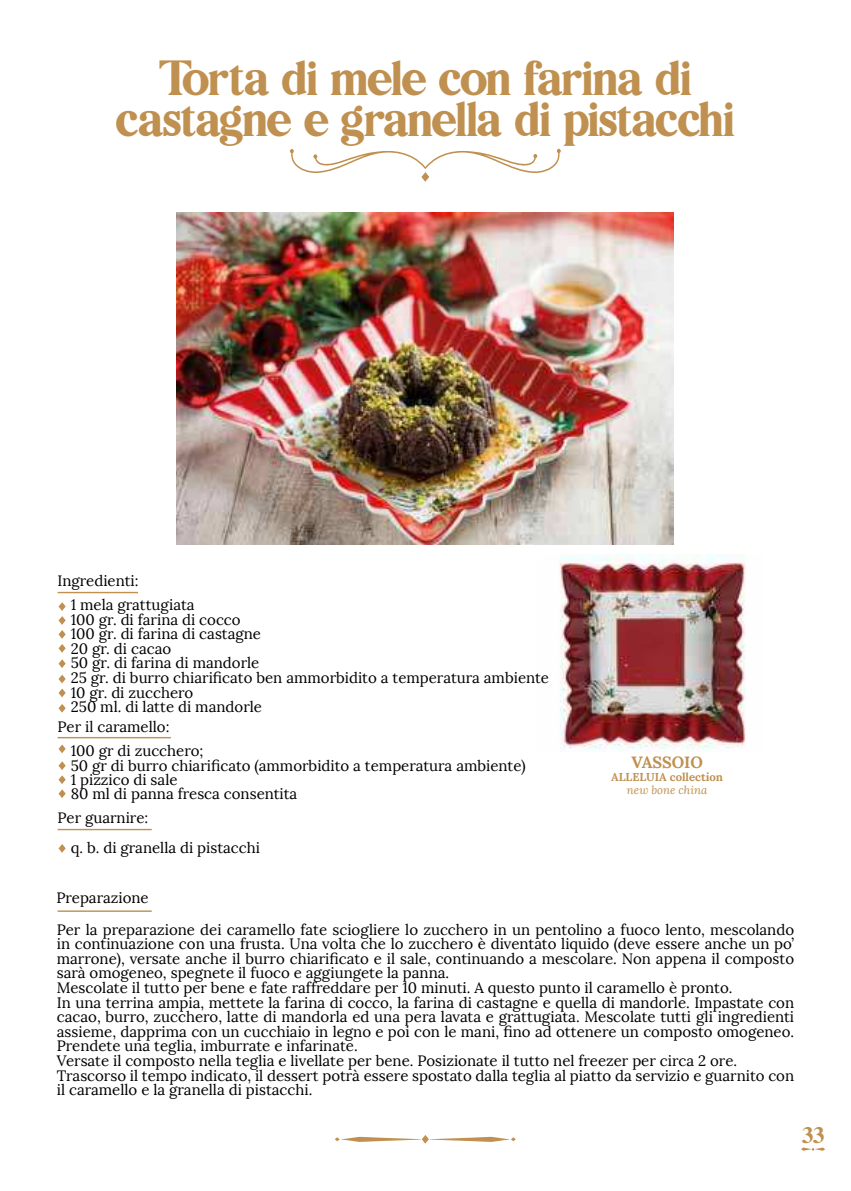
<style>
.page{position:relative;width:851px;height:1191px;background:#fff}
.page>*{position:absolute;margin:0;border:0;box-sizing:border-box;transform-origin:0 0}
.t1{font:49.4px/41px "Bilingual Serif Font";letter-spacing:-.01em;color:#bf904f;text-align:center}
.t2{font:22.6px "Bilingual Serif Font";color:#bf904f}
.t3{font:700 16.2px "Lora";letter-spacing:-.005em;color:#bf904f}
.t4{font:15px/14.6px "Lora";color:#000}
.t5{font:700 11.4px "Lora";color:#bf904f}
.t6{font:italic 11.4px "Lora";color:#bf904f}
</style>
<div class="page">
<img style="left:177px;top:213px;width:496px;height:331px">
<svg style="left:290px;top:149px;width:270px;height:33px"></svg>
<hr style="left:58px;top:910px;width:94px;height:2px;background:#bf904f">
<img style="left:560px;top:554px;width:186px;height:197px">
<svg style="left:59px;top:602px;width:7px;height:36px"></svg>
<svg style="left:59px;top:644px;width:7px;height:8px"></svg>
<svg style="left:59px;top:659px;width:7px;height:9px"></svg>
<svg style="left:59px;top:675px;width:7px;height:22px"></svg>
<svg style="left:59px;top:704px;width:7px;height:8px"></svg>
<hr style="left:58px;top:737px;width:113px;height:1px;background:#bf904f">
<svg style="left:59px;top:744px;width:7px;height:9px"></svg>
<svg style="left:59px;top:761px;width:7px;height:37px"></svg>
<hr style="left:58px;top:829px;width:94px;height:1px;background:#bf904f">
<svg style="left:59px;top:844px;width:7px;height:8px"></svg>
<hr style="left:58px;top:592px;width:80px;height:1px;background:#bf904f">
<svg style="left:335px;top:1135px;width:180px;height:8px"></svg>
<svg style="left:801px;top:1147px;width:24px;height:4px"></svg>
<h1 class="t1" style="left:116px;top:57px;width:620px">Torta di mele con farina di castagne e granella di pistacchi</h1>
<p class="t4" style="left:58px;top:573px;width:82px">Ingredienti:</p>
<p class="t4" style="left:71px;top:597px;width:479px">1 mela grattugiata<br>100 gr. di farina di cocco<br>100 gr. di farina di castagne<br>20 gr. di cacao<br>50 gr. di farina di mandorle<br>25 gr. di burro chiarificato ben ammorbidito a temperatura ambiente<br>10 gr. di zucchero<br>250 ml. di latte di mandorle</p>
<p class="t4" style="left:71px;top:716px;width:134px;line-height:24px;text-indent:-13px">Per il caramello:<br>100 gr di zucchero;</p>
<p class="t4" style="left:71px;top:758px;width:456px">50 gr di burro chiarificato (ammorbidito a temperatura ambiente)<br>1 pizzico di sale<br>80 ml di panna fresca consentita</p>
<p class="t4" style="left:71px;top:802px;width:191px;line-height:30.6px;text-indent:-13px">Per guarnire:<br>q. b. di granella di pistacchi</p>
<p class="t3" style="left:631px;top:752px;width:73px">VASSOIO</p>
<p class="t5" style="left:611px;top:770px;width:114px">ALLELUIA collection</p>
<p class="t6" style="left:627px;top:785px;width:82px">new bone china</p>
<p class="t4" style="left:56px;top:882px;width:739px;line-height:31.2px">Preparazione<br>Per la preparazione dei caramello fate sciogliere lo zucchero in un pentolino a fuoco lento, mescolando</p>
<p class="t4" style="left:57px;top:936px;width:738px">in continuazione con una frusta. Una volta che lo zucchero è diventato liquido (deve essere anche un po’ marrone), versate anche il burro chiarificato e il sale, continuando a mescolare. Non appena il composto sarà omogeneo, spegnete il fuoco e aggiungete la panna.<br>Mescolate il tutto per bene e fate raffreddare per 10 minuti. A questo punto il caramello è pronto.<br>In una terrina ampia, mettete la farina di cocco, la farina di castagne e quella di mandorle. Impastate con cacao, burro, zucchero, latte di mandorla ed una pera lavata e grattugiata. Mescolate tutti gli ingredienti assieme, dapprima con un cucchiaio in legno e poi con le mani, fino ad ottenere un composto omogeneo.<br>Prendete una teglia, imburrate e infarinate.<br>Versate il composto nella teglia e livellate per bene. Posizionate il tutto nel freezer per circa 2 ore.<br>Trascorso il tempo indicato, il dessert potrà essere spostato dalla teglia al piatto da servizio e guarnito con il caramello e la granella di pistacchi.</p>
<h2 class="t2" style="left:802px;top:1125px;width:23px">33</h2>
</div>
